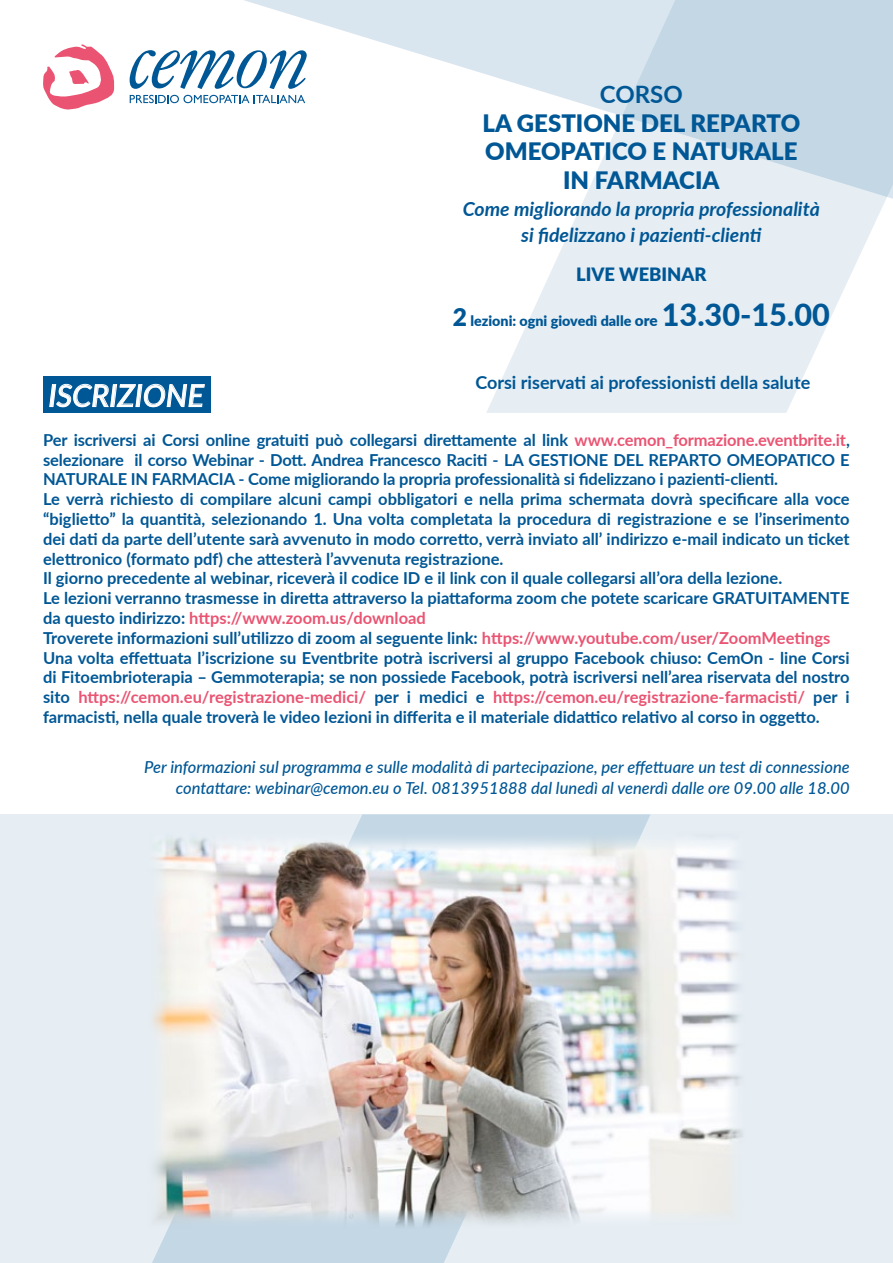
<style>
.page{position:relative;width:893px;height:1263px;background:#fff}
.page>*{position:absolute;margin:0;border:0;box-sizing:border-box;transform-origin:0 0}
.t1{font:italic 500 30.6px "Lato";color:#fff}
.t2{font:900 24px/28.5px "Lato";color:#005795;text-align:center}
.t3{font:700 24px "Lato";color:#005795}
.t4{font:italic 700 19.5px/25.2px "Lato";color:#005795;text-align:center}
.t5{font:900 18.3px "Lato";color:#005795}
.t6{font:700 18px "Lato";color:#005795}
.t7{font:700 16.5px/19.8px "Lato";color:#005795}
.t8{font:italic 500 16.5px/21px "Lato";color:#005795;text-align:right}
.t9{font:900 14.25px "Lato";color:#005795}
.s1{font-size:24.45px}
.s2{font-size:15.3px}
.s3{font-weight:800;font-size:30.6px}
.s4{color:#ea5472}
</style>
<div class="page">
<div style="left:0;top:814px;width:893px;height:449px;background:#e6eef4"></div>
<svg style="left:152px;top:814px;width:498px;height:449px;fill:#c3d7e5"></svg>
<div style="left:43px;top:377px;width:167px;height:36px;background:#005795"></div>
<svg style="left:49px;top:383px;width:156px;height:24px"></svg>
<svg style="left:486px;top:215px;width:393px;height:198px;fill:#e6eef4"></svg>
<svg style="left:129px;top:0;width:764px;height:215px"></svg>
<svg style="left:43px;top:45px;width:72px;height:65px"></svg>
<svg style="left:130px;top:95px;width:175px;height:8px"></svg>
<svg style="left:130px;top:50px;width:177px;height:39px"></svg>
<img style="left:152px;top:830px;width:591px;height:400px">
<h1 class="t1" style="left:48px;top:373px;width:157px">ISCRIZIONE</h1>
<h2 class="t3" style="left:600px;top:77px;width:84px">CORSO</h2>
<h2 class="t2" style="left:483px;top:108px;width:319px">LA GESTIONE DEL REPARTO<br>OMEOPATICO E NATURALE<br>IN FARMACIA</h2>
<p class="t4" style="left:463px;top:196px;width:358px">Come migliorando la propria professionalità si fidelizzano i pazienti-clienti</p>
<p class="t5" style="left:576px;top:260px;width:132px">LIVE WEBINAR</p>
<p class="t9" style="left:453px;top:310px;width:378px"><span class="s1">2</span> lezioni: ogni giovedì dalle <span class="s2">ore</span> <span class="s3">13.30-15.00</span></p>
<p class="t6" style="left:475px;top:369px;width:336px">Corsi riservati ai professionisti della salute</p>
<p class="t7" style="left:43px;top:429px;width:808px">Per iscriversi ai Corsi online gratuiti può collegarsi direttamente al link <span class="s4">www.cemon_formazione.eventbrite.it</span>, selezionare il corso Webinar - Dott. Andrea Francesco Raciti - LA GESTIONE DEL REPARTO OMEOPATICO E NATURALE IN FARMACIA - Come migliorando la propria professionalità si fidelizzano i pazienti-clienti.<br>Le verrà richiesto di compilare alcuni campi obbligatori e nella prima schermata dovrà specificare alla voce “biglietto” la quantità, selezionando 1. Una volta completata la procedura di registrazione e se l’inserimento dei dati da parte dell’utente sarà avvenuto in modo corretto, verrà inviato all’ indirizzo e-mail indicato un ticket elettronico (formato pdf) che attesterà l’avvenuta registrazione.<br>Il giorno precedente al webinar, riceverà il codice ID e il link con il quale collegarsi all’ora della lezione.<br>Le lezioni verranno trasmesse in diretta attraverso la piattaforma zoom che potete scaricare GRATUITAMENTE da questo indirizzo: <span class="s4">https://www.zoom.us/download<br></span>Troverete informazioni sull’utilizzo di zoom al seguente link: <span class="s4">https://www.youtube.com/user/ZoomMeetings </span>Una volta effettuata l’iscrizione su Eventbrite potrà iscriversi al gruppo Facebook chiuso: CemOn - line Corsi di Fitoembrioterapia – Gemmoterapia; se non possiede Facebook, potrà iscriversi nell’area riservata del nostro sito <span class="s4">https://cemon.eu/registrazione-medici/</span> per i medici e <span class="s4">https://cemon.eu/registrazione-farmacisti/</span> per i farmacisti, nella quale troverà le video lezioni in differita e il materiale didattico relativo al corso in oggetto.</p>
<p class="t8" style="left:144px;top:755px;width:707px">Per informazioni sul programma e sulle modalità di partecipazione, per effettuare un test di connessione contattare: webinar@cemon.eu o Tel. 0813951888 dal lunedì al venerdì dalle ore 09.00 alle 18.00</p>
</div>
